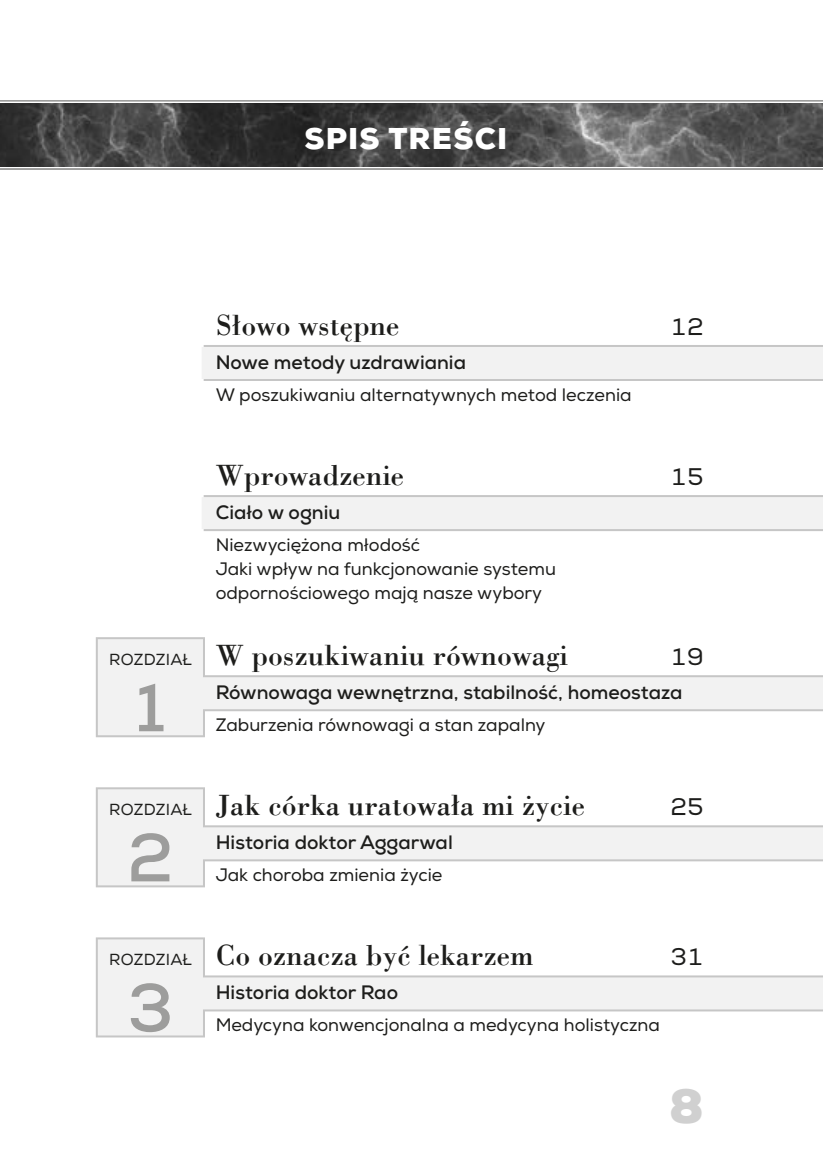
<style>
.page{position:relative;width:823px;height:1163px;background:#fff}
.page>*{position:absolute;margin:0;border:0;box-sizing:border-box;transform-origin:0 0}
.t1{font:700 68px "Nexa";color:#9d9d9c}
.t2{font:900 48px "Nexa";color:#d0d0d0}
.t3{font:30px "Bodoni EU";color:#1d1d1b}
.t4{font:900 30px "Nexa";letter-spacing:.04em;color:#fff}
.t5{font:24px "Nexa";color:#1d1d1b}
.t6{font:700 19.4px "Nexa";color:#1d1d1b}
.t7{font:18px/24px "Nexa";color:#1d1d1b}
.t8{font:16px "Nexa";letter-spacing:.015em;color:#1d1d1b}
</style>
<div class="page">
<svg style="left:0;top:101px;width:822px;height:68px"></svg>
<img style="left:0;top:103px;width:822px;height:63px">
<div style="left:96px;top:637px;width:109px;height:100px;background:#cdcdcd"></div>
<div style="left:98px;top:639px;width:105px;height:96px;background:#f2f2f2"></div>
<div style="left:96px;top:787px;width:109px;height:100px;background:#cdcdcd"></div>
<div style="left:98px;top:789px;width:105px;height:96px;background:#f2f2f2"></div>
<div style="left:96px;top:937px;width:109px;height:100px;background:linear-gradient(to right,#dbdbdb,#dbdbdb)"></div>
<div style="left:98px;top:939px;width:105px;height:96px;background:#f2f2f2"></div>
<div style="left:203px;top:345px;width:619px;height:36px;background:#c6c6c6"></div>
<div style="left:201px;top:347px;width:621px;height:32px;background:#f2f2f2"></div>
<div style="left:203px;top:495px;width:619px;height:36px;background:#c6c6c6"></div>
<div style="left:201px;top:497px;width:621px;height:32px;background:#f2f2f2"></div>
<div style="left:203px;top:675px;width:619px;height:36px;background:#c6c6c6"></div>
<div style="left:201px;top:677px;width:621px;height:32px;background:#f2f2f2"></div>
<div style="left:203px;top:825px;width:619px;height:36px;background:#cdcdcd"></div>
<div style="left:201px;top:827px;width:621px;height:32px;background:#f2f2f2"></div>
<div style="left:203px;top:975px;width:619px;height:36px;background:#d0d0d0"></div>
<div style="left:201px;top:977px;width:621px;height:32px;background:#f2f2f2"></div>
<h3 class="t4" style="left:304px;top:119px;width:204px">SPIS TREŚCI</h3>
<p class="t8" style="left:109px;top:650px;width:84px">ROZDZIAŁ</p>
<h1 class="t1" style="left:135px;top:664px;width:31px">1</h1>
<p class="t8" style="left:109px;top:800px;width:84px">ROZDZIAŁ</p>
<h1 class="t1" style="left:127px;top:814px;width:47px">2</h1>
<p class="t8" style="left:109px;top:950px;width:84px">ROZDZIAŁ</p>
<h1 class="t1" style="left:127px;top:964px;width:47px">3</h1>
<h3 class="t3" style="left:215px;top:306px;width:185px">Słowo wstępne</h3>
<h3 class="t5" style="left:670px;top:312px;width:35px">12</h3>
<p class="t6" style="left:215px;top:350px;width:252px">Nowe metody uzdrawiania</p>
<p class="t7" style="left:215px;top:383px;width:417px">W poszukiwaniu alternatywnych metod leczenia</p>
<h3 class="t3" style="left:215px;top:456px;width:190px">Wprowadzenie</h3>
<h3 class="t5" style="left:670px;top:462px;width:35px">15</h3>
<p class="t6" style="left:215px;top:500px;width:126px">Ciało w ogniu</p>
<p class="t7" style="left:215px;top:533px;width:342px">Niezwyciężona młodość<br>Jaki wpływ na funkcjonowanie systemu odpornościowego mają nasze wybory</p>
<h3 class="t3" style="left:215px;top:636px;width:353px">W poszukiwaniu równowagi</h3>
<h3 class="t5" style="left:670px;top:642px;width:35px">19</h3>
<p class="t6" style="left:215px;top:680px;width:468px">Równowaga wewnętrzna, stabilność, homeostaza</p>
<p class="t7" style="left:215px;top:713px;width:331px">Zaburzenia równowagi a stan zapalny</p>
<h3 class="t3" style="left:215px;top:786px;width:370px">Jak córka uratowała mi życie</h3>
<h3 class="t5" style="left:670px;top:792px;width:35px">25</h3>
<p class="t6" style="left:215px;top:830px;width:238px">Historia doktor Aggarwal</p>
<p class="t7" style="left:215px;top:863px;width:228px">Jak choroba zmienia życie</p>
<h3 class="t3" style="left:215px;top:936px;width:319px">Co oznacza być lekarzem</h3>
<h3 class="t5" style="left:670px;top:942px;width:35px">31</h3>
<p class="t6" style="left:215px;top:980px;width:184px">Historia doktor Rao</p>
<p class="t7" style="left:215px;top:1013px;width:445px">Medycyna konwencjonalna a medycyna holistyczna</p>
<h2 class="t2" style="left:668px;top:1075px;width:36px">8</h2>
</div>
